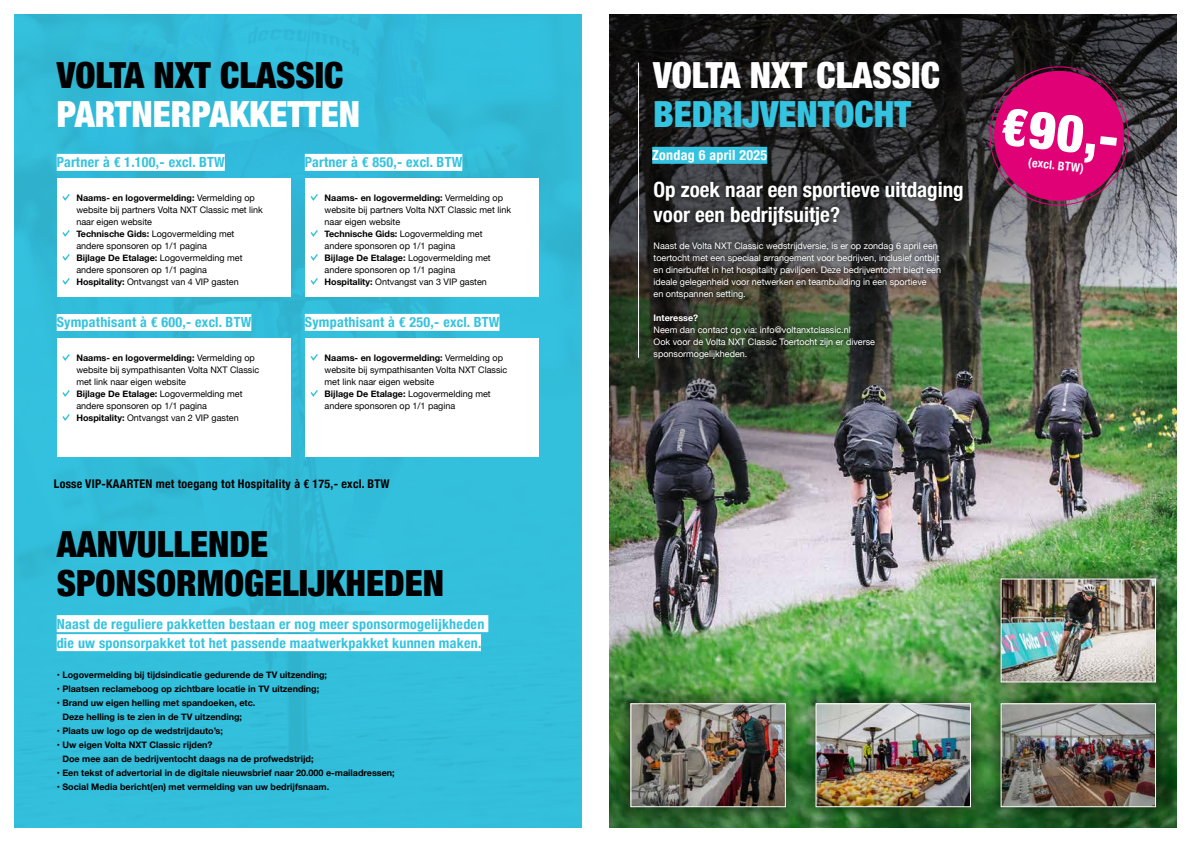
<style>
.page{position:relative;width:1191px;height:842px;background:#fff}
.page>*{position:absolute;margin:0;border:0;box-sizing:border-box;transform-origin:0 0}
.t1{font:900 condensed 52px "Helvetica Neue";color:#fff}
.t2{font:900 condensed 36px/39px "Helvetica Neue";color:#000}
.t3{font:900 condensed 36px "Helvetica Neue";color:#fff}
.t4{font:900 condensed 36px "Helvetica Neue";color:#34c3e0}
.t5{font:700 condensed 21px/25px "Helvetica Neue";color:#fff}
.t6{font:700 condensed 14px/19px "Helvetica Neue";letter-spacing:.02em;color:#34c3e0}
.t7{font:700 condensed 14px "Helvetica Neue";letter-spacing:.02em;color:#fff}
.t8{font:700 condensed 12px "Helvetica Neue";letter-spacing:.02em;color:#000}
.t9{font:700 condensed 12px "Helvetica Neue";color:#fff}
.t10{font:9px/12px "Helvetica Neue";color:#000}
.t11{font:700 9px/14px "Helvetica Neue";color:#000}
.t12{font:9px/12px "Helvetica Neue";color:#fff}
.t13{font:700 9px "Helvetica Neue";color:#fff}
.s1{font-weight:700}
</style>
<div class="page">
<img style="left:14px;top:14px;width:567px;height:814px">
<img style="left:609px;top:14px;width:567px;height:542px">
<div style="left:57px;top:154px;width:168px;height:17px;background:#fff"></div>
<div style="left:57px;top:178px;width:234px;height:119px;background:#fff"></div>
<svg style="left:62px;top:194px;width:8px;height:7px"></svg>
<svg style="left:62px;top:230px;width:8px;height:7px"></svg>
<svg style="left:62px;top:254px;width:8px;height:7px"></svg>
<svg style="left:62px;top:278px;width:8px;height:7px"></svg>
<div style="left:305px;top:154px;width:157px;height:17px;background:#fff"></div>
<div style="left:652px;top:147px;width:115px;height:17px;background:#34c3e0"></div>
<div style="left:57px;top:615px;width:431px;height:17px;background:#fff"></div>
<div style="left:57px;top:634px;width:424px;height:17px;background:#fff"></div>
<div style="left:305px;top:178px;width:234px;height:119px;background:#fff"></div>
<svg style="left:310px;top:194px;width:8px;height:7px"></svg>
<svg style="left:310px;top:230px;width:8px;height:7px"></svg>
<svg style="left:310px;top:254px;width:8px;height:7px"></svg>
<svg style="left:310px;top:278px;width:8px;height:7px"></svg>
<div style="left:57px;top:314px;width:194px;height:17px;background:#fff"></div>
<div style="left:57px;top:339px;width:234px;height:118px;background:#fff"></div>
<svg style="left:62px;top:354px;width:8px;height:7px"></svg>
<svg style="left:62px;top:390px;width:8px;height:7px"></svg>
<svg style="left:62px;top:414px;width:8px;height:7px"></svg>
<div style="left:305px;top:314px;width:194px;height:17px;background:#fff"></div>
<div style="left:305px;top:338px;width:234px;height:119px;background:#fff"></div>
<svg style="left:310px;top:354px;width:8px;height:7px"></svg>
<svg style="left:310px;top:390px;width:8px;height:7px"></svg>
<svg style="left:985px;top:62px;width:148px;height:147px;background:#a51862"></svg>
<svg style="left:648px;top:177px;width:320px;height:187px;background:#373c32"></svg>
<hr style="left:638px;top:63px;width:1px;height:295px;background:#fff">
<div style="left:608px;top:556px;width:570px;height:273px;background:#000;opacity:.75"></div>
<img style="left:632px;top:705px;width:151px;height:100px">
<div style="left:630px;top:703px;width:155px;height:104px;border:1px solid #fff"></div>
<img style="left:1002px;top:581px;width:151px;height:99px">
<div style="left:1000px;top:579px;width:155px;height:103px;border:1px solid #fff"></div>
<img style="left:817px;top:705px;width:151px;height:100px">
<div style="left:815px;top:703px;width:155px;height:104px;border:1px solid #fff"></div>
<img style="left:1002px;top:705px;width:151px;height:100px">
<div style="left:1000px;top:703px;width:155px;height:104px;border:1px solid #fff"></div>
<h2 class="t2" style="left:57px;top:54px;width:288px">VOLTA NXT CLASSIC</h2>
<h2 class="t3" style="left:57px;top:85px;width:305px">PARTNERPAKKETTEN</h2>
<h3 class="t6" style="left:57px;top:152px;width:170px">Partner à € 1.100,- excl. BTW</h3>
<p class="t10" style="left:76px;top:192px;width:188px"><span class="s1">Naams- en logovermelding:</span> Vermelding op website bij partners Volta NXT Classic met link naar eigen website<br><span class="s1">Technische Gids:</span> Logovermelding met andere sponsoren op 1/1 pagina<br><span class="s1">Bijlage De Etalage:</span> Logovermelding met andere sponsoren op 1/1 pagina<br><span class="s1">Hospitality:</span> Ontvangst van 4 VIP gasten</p>
<h3 class="t6" style="left:57px;top:312px;width:196px">Sympathisant à € 600,- excl. BTW</h3>
<p class="t10" style="left:76px;top:352px;width:184px"><span class="s1">Naams- en logovermelding:</span> Vermelding op website bij sympathisanten Volta NXT Classic met link naar eigen website<br><span class="s1">Bijlage De Etalage:</span> Logovermelding met andere sponsoren op 1/1 pagina<br><span class="s1">Hospitality:</span> Ontvangst van 2 VIP gasten</p>
<h3 class="t6" style="left:305px;top:152px;width:159px">Partner à € 850,- excl. BTW</h3>
<p class="t10" style="left:324px;top:192px;width:188px"><span class="s1">Naams- en logovermelding:</span> Vermelding op website bij partners Volta NXT Classic met link naar eigen website<br><span class="s1">Technische Gids:</span> Logovermelding met andere sponsoren op 1/1 pagina<br><span class="s1">Bijlage De Etalage:</span> Logovermelding met andere sponsoren op 1/1 pagina<br><span class="s1">Hospitality:</span> Ontvangst van 3 VIP gasten</p>
<h3 class="t6" style="left:305px;top:312px;width:196px">Sympathisant à € 250,- excl. BTW</h3>
<p class="t10" style="left:324px;top:352px;width:184px"><span class="s1">Naams- en logovermelding:</span> Vermelding op website bij sympathisanten Volta NXT Classic met link naar eigen website<br><span class="s1">Bijlage De Etalage:</span> Logovermelding met andere sponsoren op 1/1 pagina</p>
<h3 class="t8" style="left:54px;top:473px;width:337px">Losse VIP-KAARTEN met toegang tot Hospitality à € 175,- excl. BTW</h3>
<h2 class="t2" style="left:57px;top:522px;width:389px">AANVULLENDE<br>SPONSORMOGELIJKHEDEN</h2>
<h3 class="t6" style="left:57px;top:613px;width:429px">Naast de reguliere pakketten bestaan er nog meer sponsormogelijkheden die uw sponsorpakket tot het passende maatwerkpakket kunnen maken.</h3>
<p class="t11" style="left:57px;top:668px;width:272px">• Logovermelding bij tijdsindicatie gedurende de TV uitzending;</p>
<p class="t11" style="left:57px;top:682px;width:264px">• Plaatsen reclameboog op zichtbare locatie in TV uitzending;</p>
<p class="t11" style="left:62px;top:696px;width:194px;text-indent:-6px">• Brand uw eigen helling met spandoeken, etc.<br>Deze helling is te zien in de TV uitzending;</p>
<p class="t11" style="left:57px;top:724px;width:168px">• Plaats uw logo op de wedstrijdauto’s;</p>
<p class="t11" style="left:62px;top:738px;width:253px;text-indent:-6px">• Uw eigen Volta NXT Classic rijden?<br>Doe mee aan de bedrijventocht daags na de profwedstrijd;</p>
<p class="t11" style="left:57px;top:766px;width:339px">• Een tekst of advertorial in de digitale nieuwsbrief naar 20.000 e-mailadressen;</p>
<p class="t11" style="left:57px;top:780px;width:274px">• Social Media bericht(en) met vermelding van uw bedrijfsnaam.</p>
<h2 class="t3" style="left:653px;top:46px;width:288px">VOLTA NXT CLASSIC</h2>
<h2 class="t4" style="left:653px;top:85px;width:259px">BEDRIJVENTOCHT</h2>
<h3 class="t7" style="left:652px;top:144px;width:117px">Zondag 6 april 2025</h3>
<h3 class="t5" style="left:653px;top:176px;width:312px">Op zoek naar een sportieve uitdaging voor een bedrijfsuitje?</h3>
<p class="t12" style="left:653px;top:240px;width:289px">Naast de Volta NXT Classic wedstrijdversie, is er op zondag 6 april een toertocht met een speciaal arrangement voor bedrijven, inclusief ontbijt en dinerbuffet in het hospitality paviljoen. Deze bedrijventocht biedt een ideale gelegenheid voor netwerken en teambuilding in een sportieve<br>en ontspannen setting.</p>
<p class="t13" style="left:653px;top:310px;width:46px">Interesse?</p>
<p class="t12" style="left:653px;top:324px;width:223px">Neem dan contact op via: info@voltanxtclassic.nl<br>Ook voor de Volta NXT Classic Toertocht zijn er diverse sponsormogelijkheden.</p>
<h1 class="t1" style="left:1005px;top:83px;width:119px;rotate:6deg">€90,-</h1>
<h3 class="t9" style="left:1029px;top:152px;width:57px;rotate:6deg">(excl. BTW)</h3>
</div>
